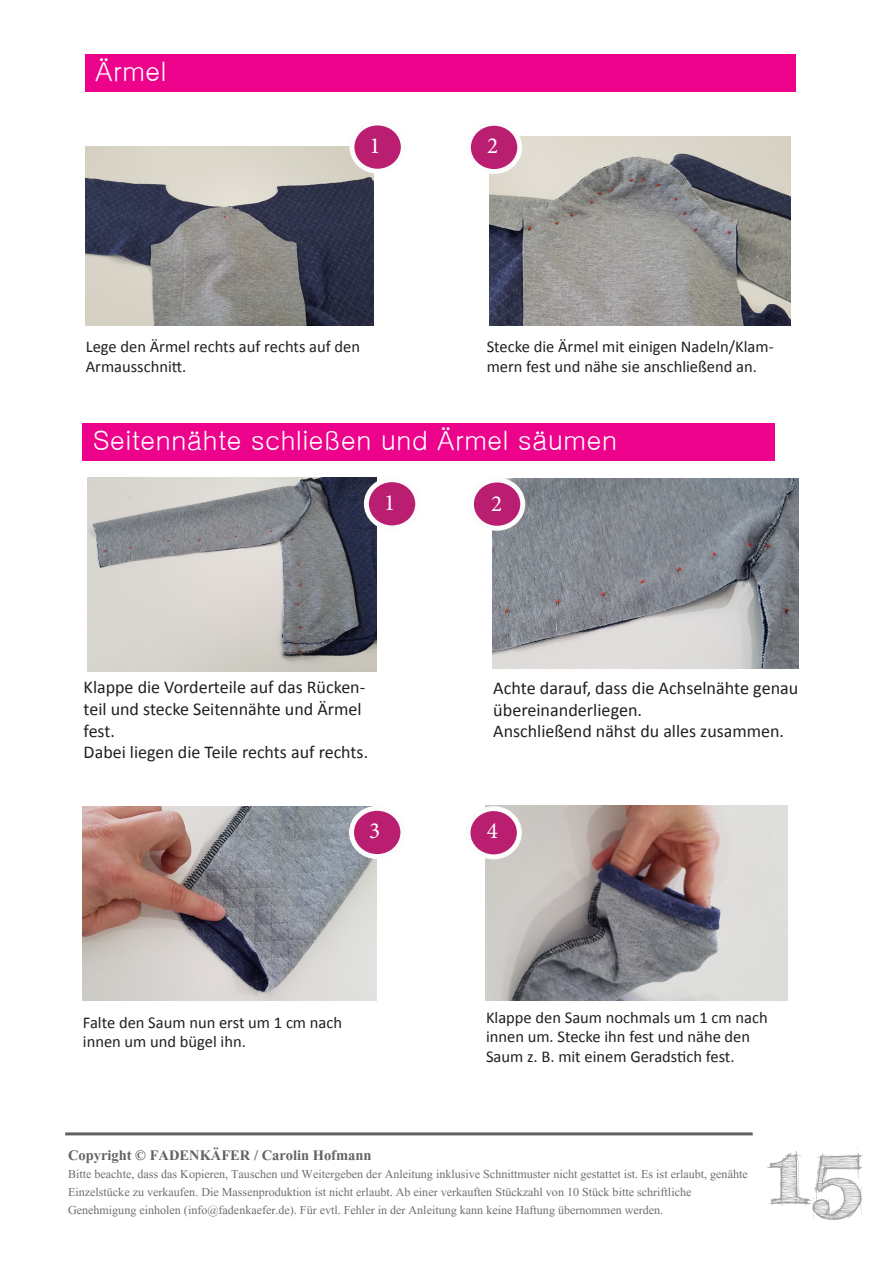
<style>
.page{position:relative;width:893px;height:1263px;background:#fff}
.page>*{position:absolute;margin:0;border:0;box-sizing:border-box;transform-origin:0 0}
.t1{font:700 90px "FFF Tusj";color:#a1a3a6}
.t2{font:27px "Gulim";color:#fff}
.t3{font:23.1px "Minion Pro";color:#fff}
.t4{font:18.15px/21.8px "Calibri";color:#231f20}
.t5{font:18px/21.6px "Calibri";color:#231f20}
.t6{font:700 18px "Aparajita";color:#636366}
.t7{font:16.5px/19.8px "Calibri";color:#231f20}
.t8{font:15px/18px "Aparajita";color:#6d6e71}
</style>
<div class="page">
<hr style="left:65px;top:1132px;width:688px;height:3px;background:#606063">
<div style="left:85px;top:54px;width:710px;height:38px;background:#ed028c"></div>
<div style="left:83px;top:423px;width:692px;height:38px;background:#ed028c"></div>
<img style="left:486px;top:806px;width:302px;height:194px">
<img style="left:489px;top:136px;width:302px;height:190px">
<img style="left:493px;top:479px;width:306px;height:189px">
<img style="left:83px;top:806px;width:293px;height:194px">
<img style="left:86px;top:146px;width:287px;height:179px">
<img style="left:88px;top:477px;width:289px;height:194px">
<div style="left:352px;top:123px;width:51px;height:48px;background:#b91e71;border-radius:50%"></div>
<div style="left:349px;top:120px;width:57px;height:54px;border:5px solid #fcfcfc;border-radius:50%"></div>
<div style="left:352px;top:808px;width:51px;height:48px;background:#b91e71;border-radius:50%"></div>
<div style="left:349px;top:806px;width:56px;height:53px;border:5px solid #fcfcfc;border-radius:50%"></div>
<div style="left:366px;top:480px;width:52px;height:48px;background:#b91e71;border-radius:50%"></div>
<div style="left:364px;top:477px;width:56px;height:53px;border:5px solid #fcfcfc;border-radius:50%"></div>
<div style="left:468px;top:123px;width:52px;height:49px;background:#b91e71;border-radius:50%"></div>
<div style="left:466px;top:121px;width:56px;height:53px;border:5px solid #fcfcfc;border-radius:50%"></div>
<div style="left:468px;top:809px;width:51px;height:48px;background:#b91e71;border-radius:50%"></div>
<div style="left:465px;top:806px;width:57px;height:53px;border:5px solid #fcfcfc;border-radius:50%"></div>
<div style="left:471px;top:480px;width:52px;height:48px;background:#b91e71;border-radius:50%"></div>
<div style="left:469px;top:477px;width:56px;height:54px;border:5px solid #fcfcfc;border-radius:50%"></div>
<h2 class="t2" style="left:95px;top:58px;width:73px">Ärmel</h2>
<h3 class="t3" style="left:370px;top:130px;width:13px">1</h3>
<p class="t7" style="left:86px;top:336px;width:276px">Lege den Ärmel rechts auf rechts auf den<br>Armausschnitt.</p>
<h3 class="t3" style="left:487px;top:130px;width:13px">2</h3>
<p class="t7" style="left:487px;top:336px;width:288px">Stecke die Ärmel mit einigen Nadeln/Klam&shy;mern fest und nähe sie anschließend an.</p>
<h2 class="t2" style="left:93px;top:427px;width:526px">Seitennähte schließen und Ärmel säumen</h2>
<h3 class="t3" style="left:384px;top:487px;width:13px">1</h3>
<h3 class="t3" style="left:491px;top:488px;width:13px">2</h3>
<p class="t5" style="left:84px;top:676px;width:286px">Klappe die Vorderteile auf das Rücken&shy;teil und stecke Seitennähte und Ärmel fest.<br>Dabei liegen die Teile rechts auf rechts.</p>
<p class="t4" style="left:493px;top:677px;width:307px">Achte darauf, dass die Achselnähte genau übereinanderliegen.</p>
<p class="t5" style="left:493px;top:720px;width:292px">Anschließend nähst du alles zusammen.</p>
<h3 class="t3" style="left:369px;top:815px;width:13px">3</h3>
<h3 class="t3" style="left:487px;top:815px;width:13px">4</h3>
<p class="t7" style="left:83px;top:1012px;width:261px">Falte den Saum nun erst um 1 cm nach innen um und bügel ihn.</p>
<p class="t7" style="left:486px;top:1007px;width:283px">Klappe den Saum nochmals um 1 cm nach innen um. Stecke ihn fest und nähe den<br>Saum z. B. mit einem Geradstich fest.</p>
<p class="t6" style="left:68px;top:1144px;width:305px">Copyright © FADENKÄFER / Carolin Hofmann</p>
<p class="t8" style="left:68px;top:1165px;width:681px">Bitte beachte, dass das Kopieren, Tauschen und Weitergeben der Anleitung inklusive Schnittmuster nicht gestattet ist. Es ist erlaubt, genähte<br>Einzelstücke zu verkaufen. Die Massenproduktion ist nicht erlaubt. Ab einer verkauften Stückzahl von 10 Stück bitte schriftliche<br>Genehmigung einholen (info@fadenkaefer.de). Für evtl. Fehler in der Anleitung kann keine Haftung übernommen werden.</p>
<h1 class="t1" style="left:767px;top:1119px;width:100px">15</h1>
</div>
